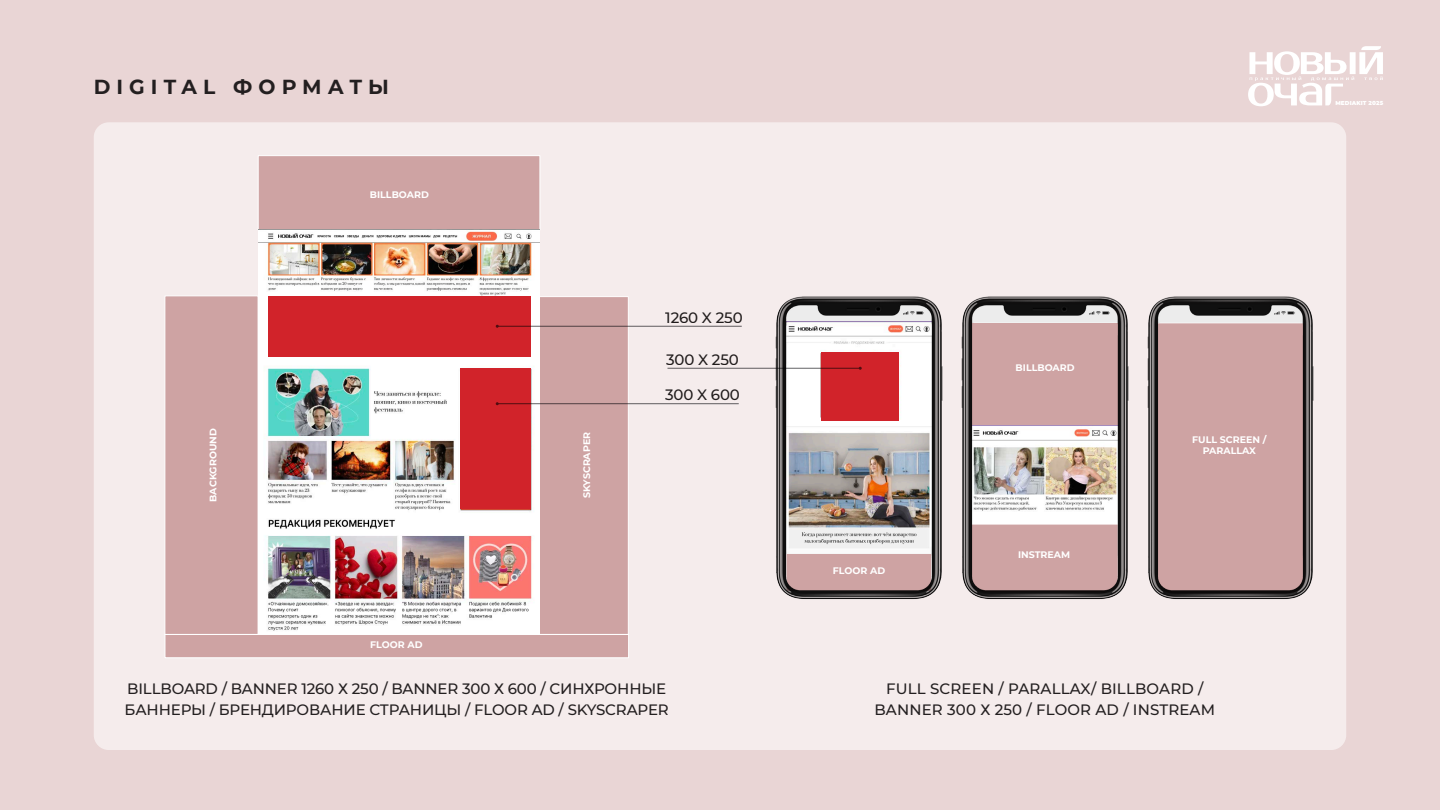
<style>
.page{position:relative;width:1440px;height:810px;background:#e9d5d5}
.page>*{position:absolute;margin:0;border:0;box-sizing:border-box;transform-origin:0 0}
.t1{font:700 20.25px "Montserrat";letter-spacing:.3em;color:#231f20}
.t2{font:500 15px/21px "Montserrat";letter-spacing:-.01em;color:#231f20}
.t3{font:500 15px "Montserrat";letter-spacing:.01em;color:#231f20}
.t4{font:700 9.45px/11.3px "Montserrat";color:#fff;text-align:center}
.t5{font:900 5.7px "Montserrat";letter-spacing:.02em;color:#fff}
</style>
<div class="page">
<div style="left:94px;top:122px;width:1252px;height:628px;background:#f5ecec;border-radius:15px"></div>
<svg style="left:164px;top:155px;width:465px;height:503px;fill:#cea3a3"></svg>
<img style="left:258px;top:229px;width:281px;height:67px">
<div style="left:258px;top:296px;width:281px;height:68px;background:#fff"></div>
<div style="left:268px;top:296px;width:263px;height:60px;background:#d1232a"></div>
<img style="left:258px;top:364px;width:281px;height:270px">
<div style="left:460px;top:368px;width:71px;height:141px;background:#d1232a"></div>
<img style="left:776px;top:296px;width:166px;height:303px">
<img style="left:961px;top:296px;width:167px;height:303px">
<img style="left:1147px;top:296px;width:167px;height:303px">
<div style="left:821px;top:353px;width:78px;height:68px;background:#d1232a"></div>
<hr style="left:497px;top:326px;width:245px;height:1px;background:#636366">
<hr style="left:497px;top:403px;width:242px;height:1px;background:#636366">
<hr style="left:668px;top:368px;width:192px;height:1px;background:#636366">
<svg style="left:786px;top:303px;width:146px;height:99px"></svg>
<svg style="left:1248px;top:46px;width:135px;height:60px"></svg>
<p class="t1" style="left:94px;top:73px;width:297px">DIGITAL ФОРМАТЫ</p>
<p class="t4" style="left:207px;top:502px;width:75px;rotate:-90deg">BACKGROUND</p>
<p class="t4" style="left:370px;top:188px;width:60px">BILLBOARD</p>
<p class="t4" style="left:370px;top:639px;width:54px">FLOOR AD</p>
<p class="t4" style="left:581px;top:498px;width:68px;rotate:-90deg">SKYSCRAPER</p>
<p class="t2" style="left:665px;top:306px;width:79px">1260 X 250</p>
<p class="t2" style="left:666px;top:348px;width:74px">300 X 250</p>
<p class="t2" style="left:665px;top:384px;width:76px">300 X 600</p>
<p class="t2" style="left:125px;top:678px;width:546px">BILLBOARD / BANNER 1260 Х 250 / BANNER 300 Х 600 / СИНХРОННЫЕ<br>БАННЕРЫ / БРЕНДИРОВАНИЕ СТРАНИЦЫ / FLOOR AD / SKYSCRAPER</p>
<p class="t5" style="left:1335px;top:99px;width:49px">MEDIAKIT 2025</p>
<p class="t4" style="left:833px;top:565px;width:54px">FLOOR AD</p>
<p class="t4" style="left:1016px;top:361px;width:60px">BILLBOARD</p>
<p class="t4" style="left:1018px;top:548px;width:54px">INSTREAM</p>
<p class="t4" style="left:1192px;top:434px;width:76px">FULL SCREEN /<br>PARALLAX</p>
<p class="t3" style="left:886px;top:678px;width:319px">FULL SCREEN / PARALLAX/ BILLBOARD /</p>
<p class="t3" style="left:874px;top:699px;width:342px">BANNER 300 Х 250 / FLOOR AD / INSTREAM</p>
</div>
